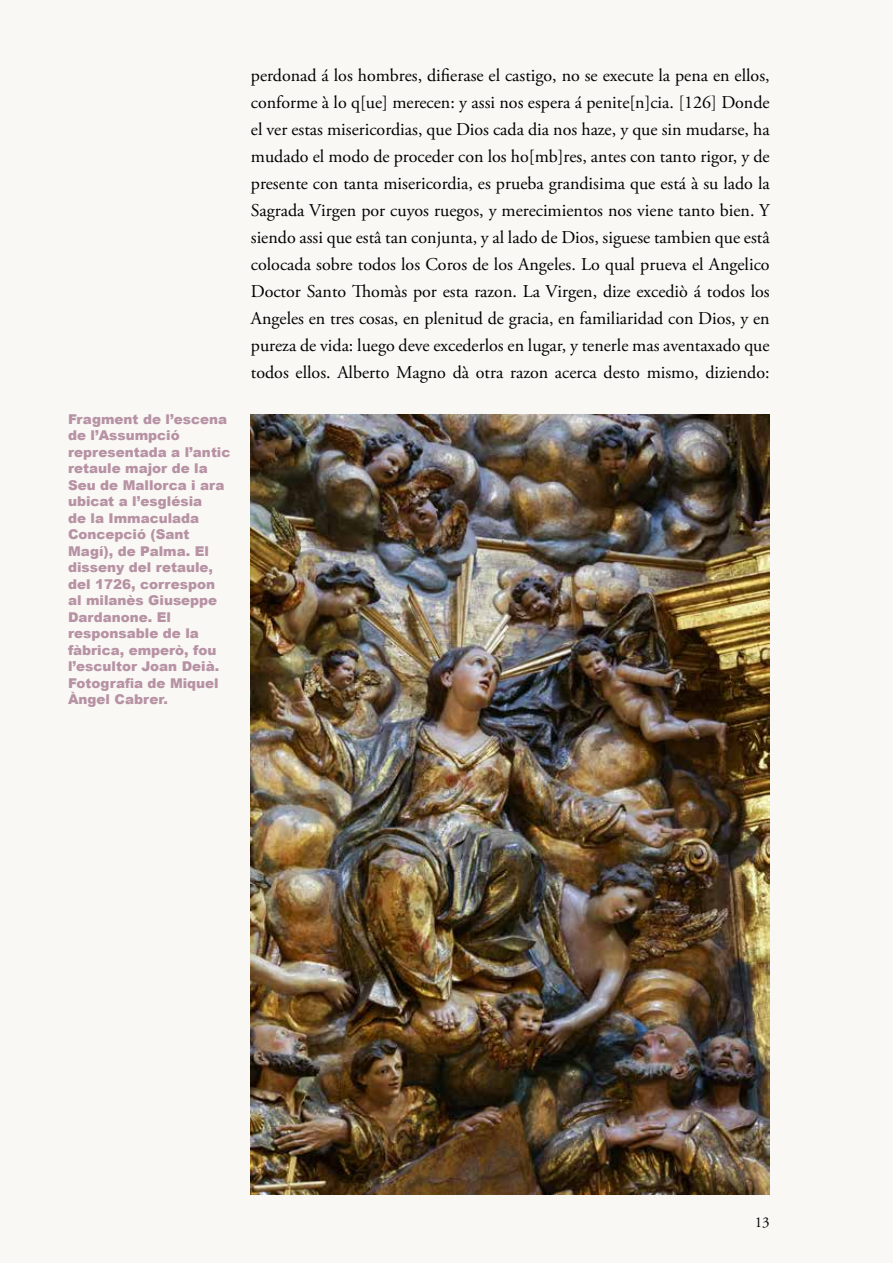
<style>
.page{position:relative;width:893px;height:1263px;background:#f9f8f4}
.page>*{position:absolute;margin:0;border:0;box-sizing:border-box;transform-origin:0 0}
.t1{font:18px/27px "Adobe Garamond Pro";color:#000;text-align:justify}
.t2{font:15px "Adobe Garamond Pro";color:#000}
.t3{font:900 13.5px/16.5px "Arial";color:#b792a4}
</style>
<div class="page">
<img style="left:251px;top:414px;width:519px;height:781px">
<p class="t3" style="left:68px;top:410px;width:164px">Fragment de l’escena de l’Assumpció representada a l’antic retaule major de la<br>Seu de Mallorca i ara ubicat a l’església<br>de la Immaculada<br>Concepció (Sant<br>Magí), de Palma. El disseny del retaule, del 1726, correspon al milanès Giuseppe<br>Dardanone. El responsable de la fàbrica, emperò, fou l’escultor Joan Deià.<br>Fotografia de Miquel<br>Àngel Cabrer.</p>
<p class="t1" style="left:251px;top:63px;width:520px">perdonad á los hombres, difierase el castigo, no se execute la pena en ellos, conforme à lo q[ue] merecen: y assi nos espera á penite[n]cia. [126] Donde el ver estas misericordias, que Dios cada dia nos haze, y que sin mudarse, ha mudado el modo de proceder con los ho[mb]res, antes con tanto rigor, y de presente con tanta misericordia, es prueba grandisima que está à su lado la Sagrada Virgen por cuyos ruegos, y merecimientos nos viene tanto bien. Y siendo assi que estâ tan conjunta, y al lado de Dios, siguese tambien que estâ colocada sobre todos los Coros de los Angeles. Lo qual prueva el Angelico Doctor Santo Thomàs por esta razon. La Virgen, dize excediò á todos los Angeles en tres cosas, en plenitud de gracia, en familiaridad con Dios, y en pureza de vida: luego deve excederlos en lugar, y tenerle mas aventaxado que todos ellos. Alberto Magno dà otra razon acerca desto mismo, diziendo:</p>
<p class="t2" style="left:755px;top:1213px;width:17px">13</p>
</div>
